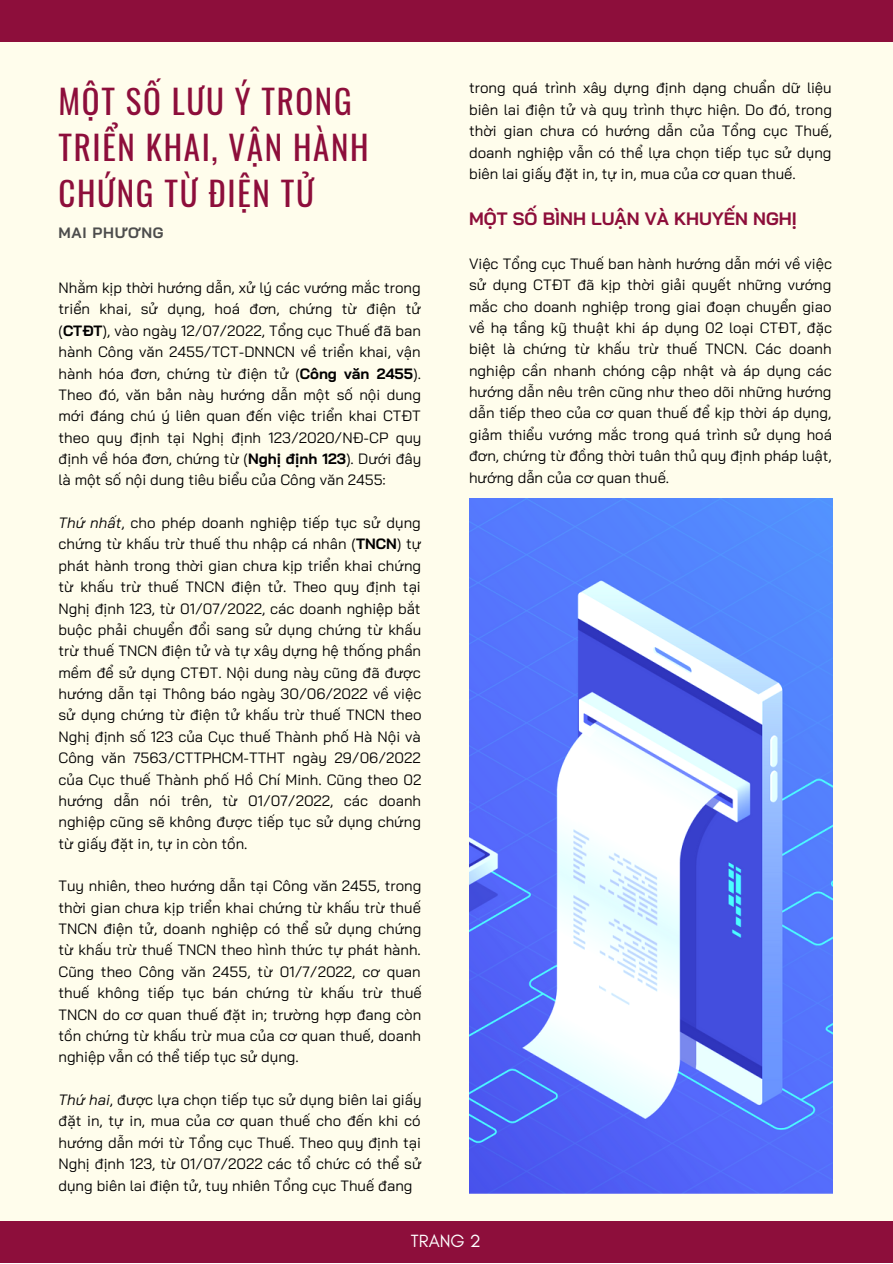
<style>
.page{position:relative;width:893px;height:1264px;background:#fff}
.page>*{position:absolute;margin:0;border:0;box-sizing:border-box;transform-origin:0 0}
.t1{font:33px/46px "Oswald";letter-spacing:.05em;color:#8d0e3b}
.t2{font:700 18px "Bai Jamjuree";color:#8d0e3a}
.t3{font:18px "Glacial Indifference";color:#fff}
.t4{font:15px/21.3px "Bai Jamjuree";color:#000;text-align:justify}
.t5{font:700 15px "Bai Jamjuree";letter-spacing:.05em;color:#4d4d4d}
.s1{font-weight:700}
.s2{font-style:italic}
</style>
<div class="page">
<div style="left:0;top:0;width:892px;height:1262px;background:#fffdec"></div>
<img style="left:469px;top:498px;width:363px;height:695px">
<div style="left:0;top:0;width:892px;height:42px;background:#8d0e3b"></div>
<div style="left:0;top:1221px;width:892px;height:41px;background:#8d0e3b"></div>
<h1 class="t1" style="left:58px;top:77px;width:311px">MỘT SỐ LƯU Ý TRONG<br>TRIỂN KHAI, VẬN HÀNH<br>CHỨNG TỪ ĐIỆN TỬ</h1>
<p class="t5" style="left:58px;top:223px;width:106px">MAI PHƯƠNG</p>
<p class="t4" style="left:58px;top:277px;width:364px">Nhằm kịp thời hướng dẫn, xử lý các vướng mắc trong triển khai, sử dụng, hoá đơn, chứng từ điện tử (<span class="s1">CTĐT</span>), vào ngày 12/07/2022, Tổng cục Thuế đã ban hành Công văn 2455/TCT-DNNCN về triển khai, vận hành hóa đơn, chứng từ điện tử (<span class="s1">Công văn 2455</span>).<br>Theo đó, văn bản này hướng dẫn một số nội dung mới đáng chú ý liên quan đến việc triển khai CTĐT theo quy định tại Nghị định 123/2020/NĐ-CP quy định về hóa đơn, chứng từ (<span class="s1">Nghị định 123</span>). Dưới đây là một số nội dung tiêu biểu của Công văn 2455:</p>
<p class="t4" style="left:58px;top:512px;width:364px"><span class="s2">Thứ nhất</span>, cho phép doanh nghiệp tiếp tục sử dụng chứng từ khấu trừ thuế thu nhập cá nhân (<span class="s1">TNCN</span>) tự phát hành trong thời gian chưa kịp triển khai chứng từ khấu trừ thuế TNCN điện tử. Theo quy định tại Nghị định 123, từ 01/07/2022, các doanh nghiệp bắt buộc phải chuyển đổi sang sử dụng chứng từ khấu trừ thuế TNCN điện tử và tự xây dựng hệ thống phần mềm để sử dụng CTĐT. Nội dung này cũng đã được hướng dẫn tại Thông báo ngày 30/06/2022 về việc sử dụng chứng từ điện tử khấu trừ thuế TNCN theo Nghị định số 123 của Cục thuế Thành phố Hà Nội và Công văn 7563/CTTPHCM-TTHT ngày 29/06/2022 của Cục thuế Thành phố Hồ Chí Minh. Cũng theo 02 hướng dẫn nói trên, từ 01/07/2022, các doanh nghiệp cũng sẽ không được tiếp tục sử dụng chứng từ giấy đặt in, tự in còn tồn.</p>
<p class="t4" style="left:58px;top:875px;width:365px">Tuy nhiên, theo hướng dẫn tại Công văn 2455, trong thời gian chưa kịp triển khai chứng từ khấu trừ thuế TNCN điện tử, doanh nghiệp có thể sử dụng chứng từ khấu trừ thuế TNCN theo hình thức tự phát hành.<br>Cũng theo Công văn 2455, từ 01/7/2022, cơ quan thuế không tiếp tục bán chứng từ khấu trừ thuế TNCN do cơ quan thuế đặt in; trường hợp đang còn tồn chứng từ khấu trừ mua của cơ quan thuế, doanh nghiệp vẫn có thể tiếp tục sử dụng.</p>
<p class="t4" style="left:58px;top:1088px;width:364px"><span class="s2">Thứ hai</span>, được lựa chọn tiếp tục sử dụng biên lai giấy đặt in, tự in, mua của cơ quan thuế cho đến khi có hướng dẫn mới từ Tổng cục Thuế. Theo quy định tại Nghị định 123, từ 01/07/2022 các tổ chức có thể sử dụng biên lai điện tử, tuy nhiên Tổng cục Thuế đang</p>
<p class="t4" style="left:469px;top:77px;width:364px">trong quá trình xây dựng định dạng chuẩn dữ liệu biên lai điện tử và quy trình thực hiện. Do đó, trong thời gian chưa có hướng dẫn của Tổng cục Thuế, doanh nghiệp vẫn có thể lựa chọn tiếp tục sử dụng biên lai giấy đặt in, tự in, mua của cơ quan thuế.</p>
<p class="t2" style="left:469px;top:207px;width:329px">MỘT SỐ BÌNH LUẬN VÀ KHUYẾN NGHỊ</p>
<p class="t4" style="left:469px;top:253px;width:364px">Việc Tổng cục Thuế ban hành hướng dẫn mới về việc sử dụng CTĐT đã kịp thời giải quyết những vướng mắc cho doanh nghiệp trong giai đoạn chuyển giao về hạ tầng kỹ thuật khi áp dụng 02 loại CTĐT, đặc biệt là chứng từ khấu trừ thuế TNCN. Các doanh nghiệp cần nhanh chóng cập nhật và áp dụng các hướng dẫn nêu trên cũng như theo dõi những hướng dẫn tiếp theo của cơ quan thuế để kịp thời áp dụng, giảm thiểu vướng mắc trong quá trình sử dụng hoá đơn, chứng từ đồng thời tuân thủ quy định pháp luật, hướng dẫn của cơ quan thuế.</p>
<p class="t3" style="left:411px;top:1230px;width:71px">TRANG 2</p>
</div>
